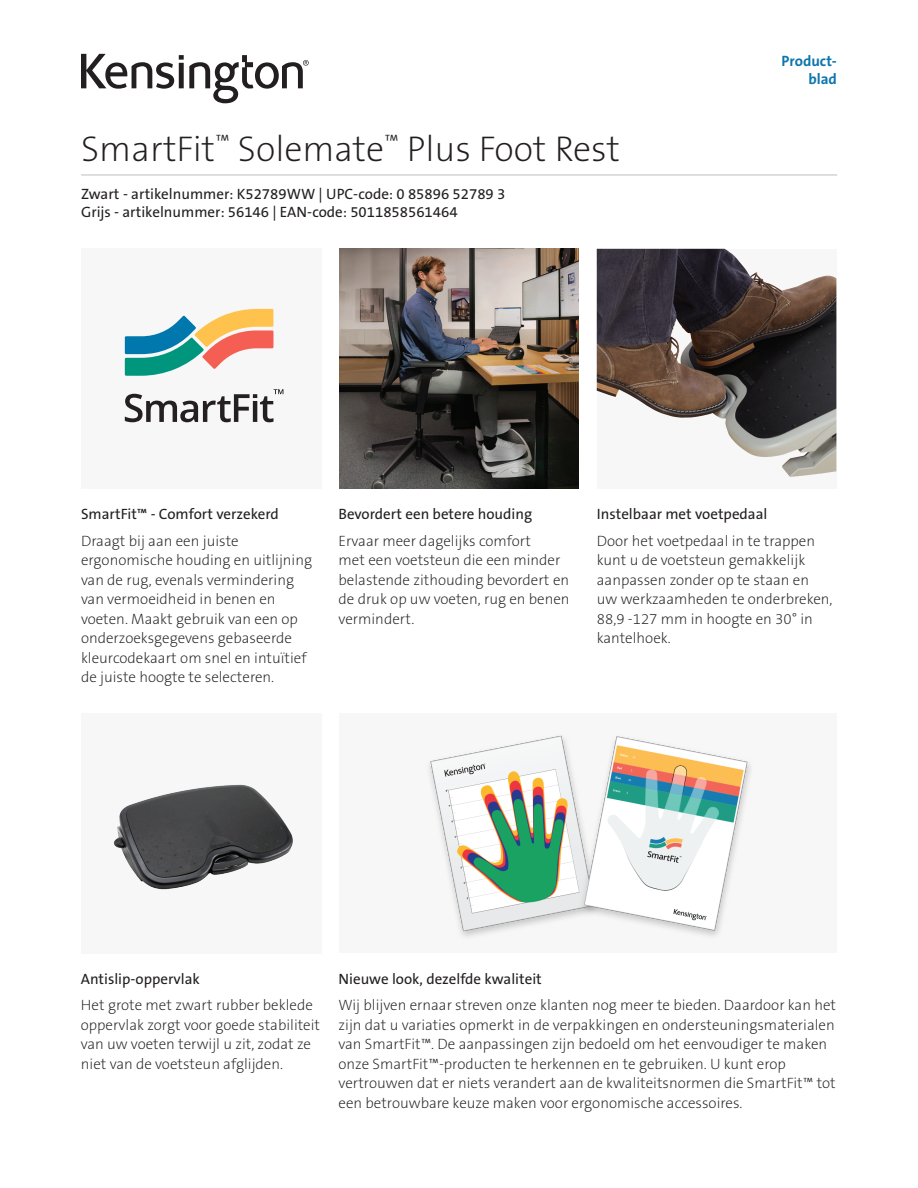
<style>
.page{position:relative;width:918px;height:1188px;background:#fff}
.page>*{position:absolute;margin:0;border:0;box-sizing:border-box;transform-origin:0 0}
.t1{font:36px "The Sans KENSINGTON2 XL";color:#231f20}
.Body{font:15px/19.5px "The Sans KENSINGTON2 XL";color:#231f20}
.t2{font:15px/18px "The Sans KENSINGTON5 Rg";color:#231f20}
.Filetype_Header_Blue{font:15px "The Sans KENSINGTON7 Bd";color:#0e76ae}
</style>
<div class="page">
<svg style="left:81px;top:54px;width:228px;height:49px"></svg>
<div style="left:81px;top:713px;width:240px;height:241px;background:#f7f7f8"></div>
<img style="left:113px;top:784px;width:180px;height:106px">
<div style="left:339px;top:714px;width:497px;height:239px;background:#f7f7f8"></div>
<img style="left:429px;top:735px;width:322px;height:202px">
<img style="left:339px;top:249px;width:240px;height:239px">
<div style="left:597px;top:249px;width:239px;height:239px;background:#f7f7f8"></div>
<img style="left:597px;top:249px;width:239px;height:228px">
<div style="left:81px;top:248px;width:240px;height:241px;background:#f7f7f8"></div>
<svg style="left:125px;top:389px;width:158px;height:33px"></svg>
<svg style="left:125px;top:309px;width:148px;height:67px"></svg>
<hr style="left:81px;top:175px;width:756px;height:1px;background:#bcbdc0">
<h1 class="t1" style="left:81px;top:130px;width:540px">SmartFit<sup>™</sup> Solemate<sup>™</sup> Plus Foot Rest</h1>
<p class="t2" style="left:81px;top:186px;width:426px">Zwart - artikelnummer: K52789WW | UPC-code: 0 85896 52789 3<br>Grijs - artikelnummer: 56146 | EAN-code: 5011858561464</p>
<p class="Filetype_Header_Blue" style="left:782px;top:53px;width:57px">Product-</p>
<p class="Filetype_Header_Blue" style="left:808px;top:71px;width:30px">blad</p>
<h3 class="t2" style="left:81px;top:506px;width:199px">SmartFit™ - Comfort verzekerd</h3>
<p class="Body" style="left:81px;top:531px;width:233px">Draagt bij aan een juiste ergonomische houding en uitlijning van de rug, evenals vermindering van vermoeidheid in benen en voeten. Maakt gebruik van een op onderzoeksgegevens gebaseerde kleurcodekaart om snel en intuïtief de juiste hoogte te selecteren.</p>
<h3 class="t2" style="left:339px;top:506px;width:195px">Bevordert een betere houding</h3>
<p class="Body" style="left:339px;top:531px;width:233px">Ervaar meer dagelijks comfort<br>met een voetsteun die een minder belastende zithouding bevordert en de druk op uw voeten, rug en benen vermindert.</p>
<h3 class="t2" style="left:597px;top:506px;width:172px">Instelbaar met voetpedaal</h3>
<p class="Body" style="left:597px;top:531px;width:237px">Door het voetpedaal in te trappen kunt u de voetsteun gemakkelijk aanpassen zonder op te staan en uw werkzaamheden te onderbreken,<br>88,9 -127 mm in hoogte en 30° in kantelhoek.</p>
<h3 class="t2" style="left:81px;top:970px;width:121px">Antislip-oppervlak</h3>
<p class="Body" style="left:81px;top:996px;width:241px">Het grote met zwart rubber beklede oppervlak zorgt voor goede stabiliteit van uw voeten terwijl u zit, zodat ze niet van de voetsteun afglijden.</p>
<h3 class="t2" style="left:339px;top:970px;width:205px">Nieuwe look, dezelfde kwaliteit</h3>
<p class="Body" style="left:339px;top:996px;width:499px">Wij blijven ernaar streven onze klanten nog meer te bieden. Daardoor kan het zijn dat u variaties opmerkt in de verpakkingen en ondersteuningsmaterialen van SmartFit™. De aanpassingen zijn bedoeld om het eenvoudiger te maken onze SmartFit™-producten te herkennen en te gebruiken. U kunt erop vertrouwen dat er niets verandert aan de kwaliteitsnormen die SmartFit™ tot een betrouwbare keuze maken voor ergonomische accessoires.</p>
</div>
